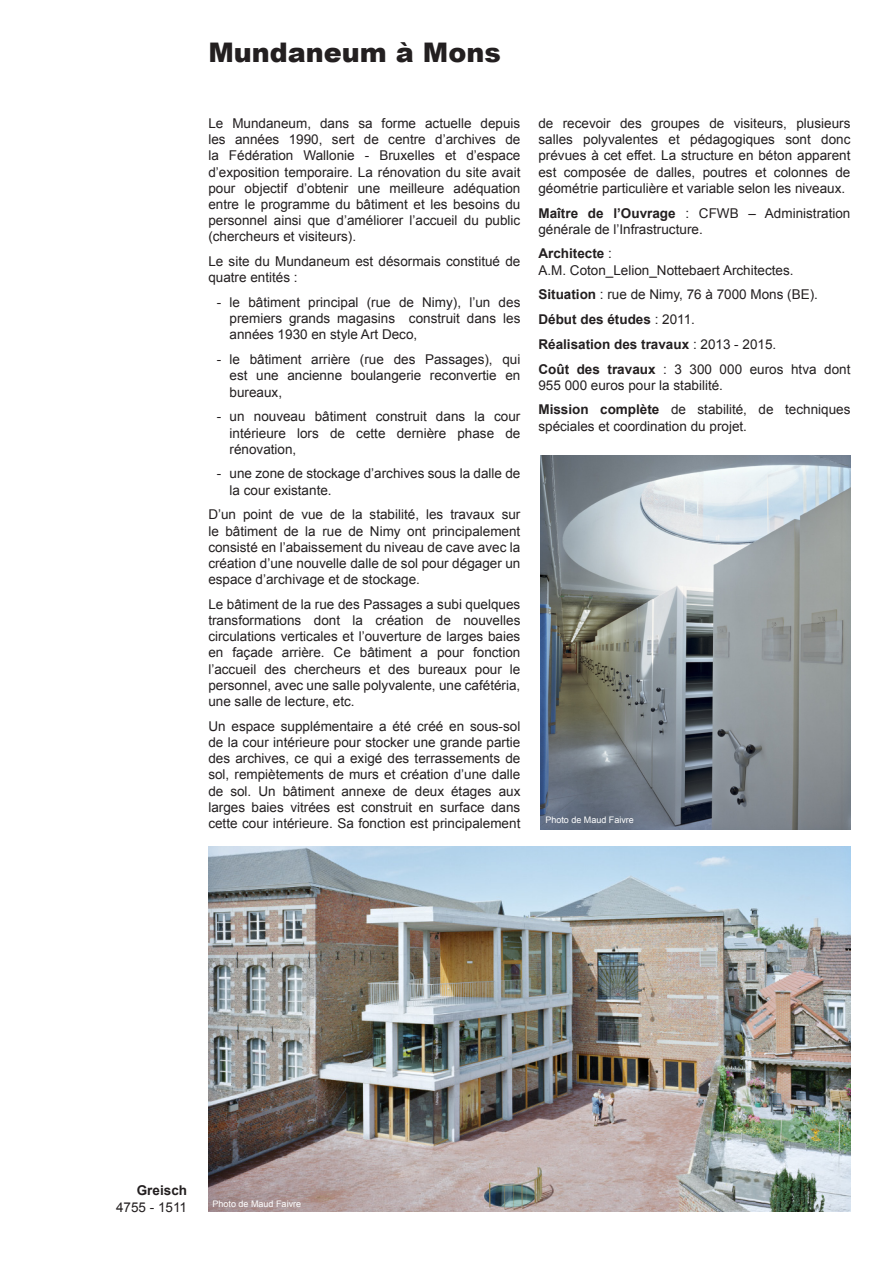
<style>
.page{position:relative;width:893px;height:1263px;background:#fff}
.page>*{position:absolute;margin:0;border:0;box-sizing:border-box;transform-origin:0 0}
.Titre-FR{font:900 27px "Arial";color:#231f20}
.TIRETS{font:13.5px/16.2px "Arial";color:#231f20;text-align:justify}
.t1{font:700 13.5px "Arial";color:#231f20}
.t2{font:9px "Arial";color:#fff}
.s1{font-weight:700}
.s2{font-weight:400}
</style>
<div class="page">
<img style="left:208px;top:846px;width:642px;height:366px">
<img style="left:540px;top:456px;width:310px;height:373px">
<p class="Titre-FR" style="left:208px;top:33px;width:294px">Mundaneum à Mons</p>
<p class="TIRETS" style="left:208px;top:115px;width:314px">Le Mundaneum, dans sa forme actuelle depuis les années 1990, sert de centre d’archives de la Fédération Wallonie - Bruxelles et d’espace d’exposition temporaire. La rénovation du site avait pour objectif d’obtenir une meilleure adéquation entre le programme du bâtiment et les besoins du personnel ainsi que d’améliorer l’accueil du public (chercheurs et visiteurs).</p>
<p class="TIRETS" style="left:208px;top:253px;width:314px">Le site du Mundaneum est désormais constitué de quatre entités :</p>
<p class="TIRETS" style="left:230px;top:294px;width:292px;text-indent:-13px">- le bâtiment principal (rue de Nimy), l’un des premiers grands magasins construit dans les années 1930 en style Art Deco,</p>
<p class="TIRETS" style="left:230px;top:351px;width:292px;text-indent:-13px">- le bâtiment arrière (rue des Passages), qui est une ancienne boulangerie reconvertie en bureaux,</p>
<p class="TIRETS" style="left:230px;top:409px;width:292px;text-indent:-13px">- un nouveau bâtiment construit dans la cour intérieure lors de cette dernière phase de rénovation,</p>
<p class="TIRETS" style="left:230px;top:466px;width:292px;text-indent:-13px">- une zone de stockage d’archives sous la dalle de la cour existante.</p>
<p class="TIRETS" style="left:208px;top:507px;width:314px">D’un point de vue de la stabilité, les travaux sur le bâtiment de la rue de Nimy ont principalement consisté en l’abaissement du niveau de cave avec la création d’une nouvelle dalle de sol pour dégager un espace d’archivage et de stockage.</p>
<p class="TIRETS" style="left:208px;top:596px;width:314px">Le bâtiment de la rue des Passages a subi quelques transformations dont la création de nouvelles circulations verticales et l’ouverture de larges baies en façade arrière. Ce bâtiment a pour fonction l’accueil des chercheurs et des bureaux pour le personnel, avec une salle polyvalente, une cafétéria, une salle de lecture, etc.</p>
<p class="TIRETS" style="left:208px;top:718px;width:314px">Un espace supplémentaire a été créé en sous-sol de la cour intérieure pour stocker une grande partie des archives, ce qui a exigé des terrassements de sol, rempiètements de murs et création d’une dalle de sol. Un bâtiment annexe de deux étages aux larges baies vitrées est construit en surface dans cette cour intérieure. Sa fonction est principalement</p>
<p class="TIRETS" style="left:538px;top:115px;width:314px">de recevoir des groupes de visiteurs, plusieurs salles polyvalentes et pédagogiques sont donc prévues à cet effet. La structure en béton apparent est composée de dalles, poutres et colonnes de géométrie particulière et variable selon les niveaux.</p>
<p class="TIRETS" style="left:538px;top:205px;width:314px"><span class="s1">Maître de l’Ouvrage</span> : CFWB – Administration générale de l’Infrastructure.</p>
<p class="TIRETS" style="left:538px;top:246px;width:257px"><span class="s1">Architecte</span> :<br>A.M. Coton_Lelion_Nottebaert Architectes.</p>
<p class="TIRETS" style="left:538px;top:287px;width:281px"><span class="s1">Situation</span> : rue de Nimy, 76 à 7000 Mons (BE).</p>
<p class="t1" style="left:538px;top:310px;width:158px">Début des études <span class="s2">: 2011.</span></p>
<p class="t1" style="left:538px;top:335px;width:239px">Réalisation des travaux <span class="s2">: 2013 - 2015.</span></p>
<p class="TIRETS" style="left:538px;top:361px;width:314px"><span class="s1">Coût des travaux</span> : 3 300 000 euros htva dont<br>955 000 euros pour la stabilité.</p>
<p class="TIRETS" style="left:538px;top:402px;width:313px"><span class="s1">Mission complète</span> de stabilité, de techniques spéciales et coordination du projet.</p>
<p class="t2" style="left:545px;top:814px;width:90px">Photo de Maud Faivre</p>
<p class="t1" style="left:137px;top:1181px;width:52px">Greisch</p>
<p class="TIRETS" style="left:116px;top:1199px;width:73px">4755 - 1511</p>
<p class="t2" style="left:213px;top:1198px;width:90px">Photo de Maud Faivre</p>
</div>
